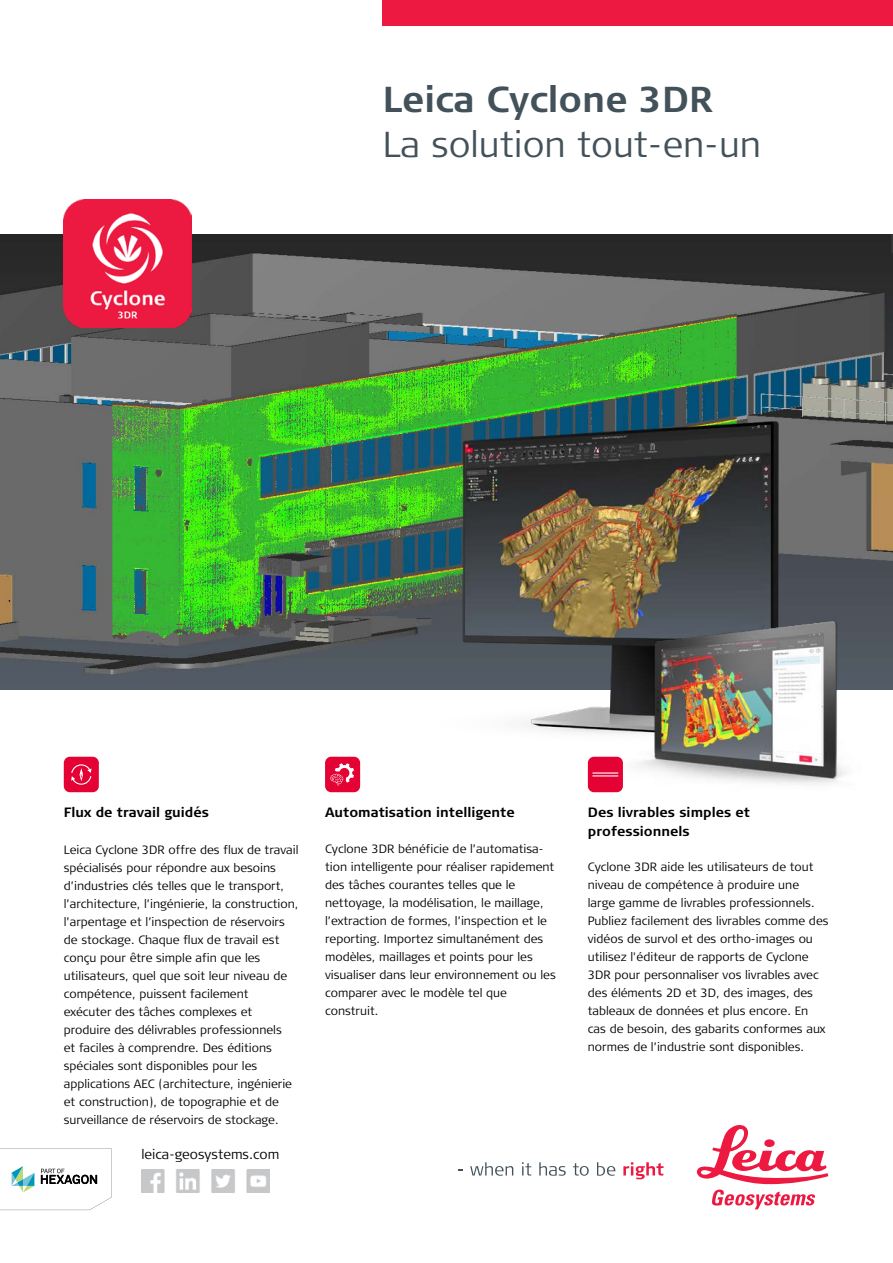
<style>
.page{position:relative;width:893px;height:1263px;background:#fff}
.page>*{position:absolute;margin:0;border:0;box-sizing:border-box;transform-origin:0 0}
.t1{font:300 36px "Signa Column";color:#43525a}
.t2{font:700 36px "Signa Column";color:#43525a}
.t3{font:700 13.5px/19.5px "Signa Column";color:#000}
.t4{font:300 13.5px "Signa Column";color:#000}
.t5{font:300 12px/18px "Signa Column";color:#000}
</style>
<div class="page">
<div style="left:383px;top:0;width:510px;height:26px;background:#ed1941"></div>
<img style="left:0;top:235px;width:893px;height:455px">
<img style="left:64px;top:200px;width:127px;height:127px">
<svg style="left:470px;top:1162px;width:43px;height:14px"></svg>
<svg style="left:522px;top:1162px;width:9px;height:13px"></svg>
<svg style="left:539px;top:1162px;width:27px;height:14px"></svg>
<svg style="left:573px;top:1163px;width:16px;height:13px"></svg>
<svg style="left:597px;top:1162px;width:18px;height:14px"></svg>
<svg style="left:623px;top:1162px;width:40px;height:17px"></svg>
<svg style="left:697px;top:1125px;width:131px;height:84px"></svg>
<svg style="left:0;top:1148px;width:112px;height:62px"></svg>
<img style="left:142px;top:1170px;width:127px;height:23px">
<svg style="left:325px;top:757px;width:35px;height:35px"></svg>
<svg style="left:64px;top:757px;width:35px;height:35px"></svg>
<svg style="left:588px;top:757px;width:3px;height:35px"></svg>
<img style="left:396px;top:354px;width:460px;height:379px">
<img style="left:591px;top:606px;width:285px;height:187px">
<h1 class="t2" style="left:383px;top:77px;width:333px">Leica Cyclone 3DR</h1>
<h1 class="t1" style="left:383px;top:122px;width:380px">La solution tout-en-un</h1>
<p class="t3" style="left:64px;top:803px;width:147px">Flux de travail guidés</p>
<p class="t5" style="left:64px;top:841px;width:236px">Leica Cyclone 3DR offre des flux de travail spécialisés pour répondre aux besoins d’industries clés telles que le transport, l’architecture, l’ingénierie, la construction, l’arpentage et l’inspection de réservoirs de stockage. Chaque flux de travail est conçu pour être simple afin que les utilisateurs, quel que soit leur niveau de compétence, puissent facilement exécuter des tâches complexes et produire des délivrables professionnels<br>et faciles à comprendre. Des éditions spéciales sont disponibles pour les applications AEC (architecture, ingénierie et construction), de topographie et de surveillance de réservoirs de stockage.</p>
<p class="t4" style="left:141px;top:1146px;width:140px">leica-geosystems.com</p>
<p class="t3" style="left:325px;top:803px;width:191px">Automatisation intelligente</p>
<p class="t5" style="left:325px;top:840px;width:232px">Cyclone 3DR bénéficie de l’automatisa&shy;tion intelligente pour réaliser rapidement des tâches courantes telles que le nettoyage, la modélisation, le maillage, l’extraction de formes, l’inspection et le reporting. Importez simultanément des modèles, maillages et points pour les visualiser dans leur environnement ou les comparer avec le modèle tel que construit.</p>
<p class="t3" style="left:588px;top:803px;width:164px">Des livrables simples et professionnels</p>
<p class="t5" style="left:588px;top:858px;width:242px">Cyclone 3DR aide les utilisateurs de tout niveau de compétence à produire une large gamme de livrables professionnels.<br>Publiez facilement des livrables comme des vidéos de survol et des ortho-images ou utilisez l'éditeur de rapports de Cyclone 3DR pour personnaliser vos livrables avec des éléments 2D et 3D, des images, des tableaux de données et plus encore. En cas de besoin, des gabarits conformes aux normes de l’industrie sont disponibles.</p>
</div>
